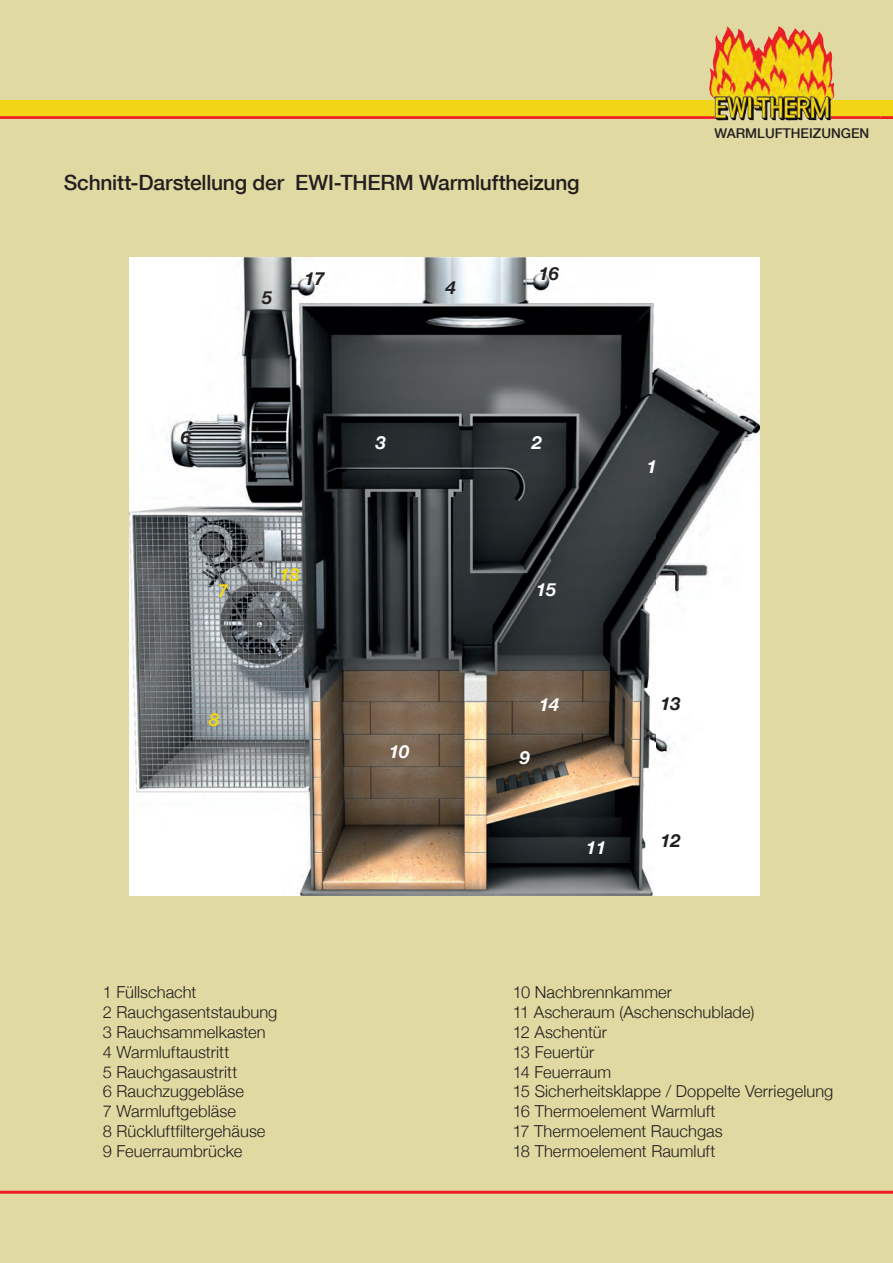
<style>
.page{position:relative;width:893px;height:1263px;background:#e0d9a1}
.page>*{position:absolute;margin:0;border:0;box-sizing:border-box;transform-origin:0 0}
.t1{font:500 21px "Helvetica Neue";letter-spacing:-.01em;color:#231f20}
.t2{font:italic 700 18px "Helvetica Neue";color:#fff}
.t3{font:italic 700 18px "Helvetica Neue";color:#231f20}
.t4{font:italic 700 18px "Helvetica Neue";color:#f1d516}
.t5{font:300 16.5px/19.8px "Helvetica Neue";letter-spacing:.005em;color:#231f20}
.t6{font:500 13.5px "Helvetica Neue";color:#231f20}
</style>
<div class="page">
<div style="left:0;top:101px;width:716px;height:17px;background:#f1d516"></div>
<hr style="left:0;top:116px;width:719px;height:3px;background:#ee1d23">
<div style="left:829px;top:101px;width:64px;height:17px;background:#f1d516"></div>
<hr style="left:829px;top:116px;width:64px;height:3px;background:#ee1d23">
<img style="left:709px;top:26px;width:110px;height:95px">
<svg style="left:880px;top:116px;width:13px;height:2px"></svg>
<hr style="left:0;top:1191px;width:893px;height:3px;background:#ee1d23">
<img style="left:130px;top:258px;width:262px;height:638px">
<img style="left:392px;top:258px;width:368px;height:638px">
<img style="left:655px;top:842px;width:105px;height:54px">
<p class="t1" style="left:64px;top:166px;width:517px">Schnitt-Darstellung der EWI-THERM Warmluftheizung</p>
<p class="t3" style="left:262px;top:283px;width:12px">5</p>
<p class="t3" style="left:304px;top:264px;width:22px">17</p>
<p class="t3" style="left:539px;top:259px;width:22px">16</p>
<p class="t3" style="left:446px;top:273px;width:12px">4</p>
<p class="t6" style="left:714px;top:122px;width:156px">WARMLUFTHEIZUNGEN</p>
<p class="t3" style="left:181px;top:423px;width:12px">6</p>
<p class="t4" style="left:218px;top:576px;width:12px">7</p>
<p class="t4" style="left:209px;top:705px;width:12px">8</p>
<p class="t4" style="left:279px;top:560px;width:22px">18</p>
<p class="t2" style="left:376px;top:428px;width:12px">3</p>
<p class="t2" style="left:532px;top:428px;width:12px">2</p>
<p class="t2" style="left:647px;top:452px;width:12px">1</p>
<p class="t2" style="left:389px;top:737px;width:22px">10</p>
<p class="t2" style="left:536px;top:575px;width:22px">15</p>
<p class="t2" style="left:539px;top:690px;width:22px">14</p>
<p class="t2" style="left:520px;top:743px;width:12px">9</p>
<p class="t2" style="left:586px;top:833px;width:22px">11</p>
<p class="t3" style="left:660px;top:689px;width:22px">13</p>
<p class="t3" style="left:660px;top:826px;width:22px">12</p>
<p class="t5" style="left:103px;top:981px;width:176px">1 Füllschacht<br>2 Rauchgasentstaubung<br>3 Rauchsammelkasten<br>4 Warmluftaustritt<br>5 Rauchgasaustritt<br>6 Rauchzuggebläse<br>7 Warmluftgebläse<br>8 Rückluftfiltergehäuse<br>9 Feuerraumbrücke</p>
<p class="t5" style="left:513px;top:981px;width:322px">10 Nachbrennkammer<br>11 Ascheraum (Aschenschublade)<br>12 Aschentür<br>13 Feuertür<br>14 Feuerraum<br>15 Sicherheitsklappe / Doppelte Verriegelung<br>16 Thermoelement Warmluft<br>17 Thermoelement Rauchgas<br>18 Thermoelement Raumluft</p>
</div>
